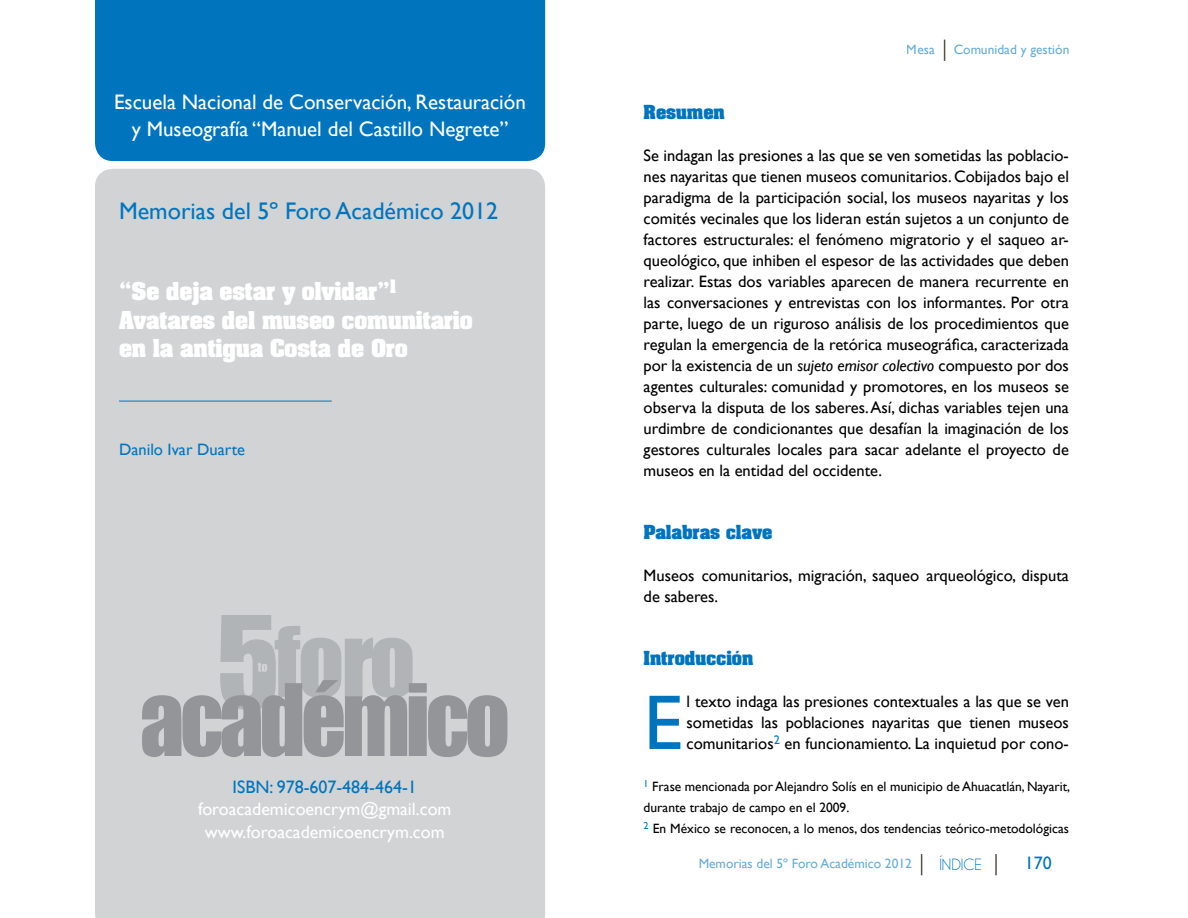
<style>
.page{position:relative;width:1188px;height:918px;background:#fff}
.page>*{position:absolute;margin:0;border:0;box-sizing:border-box;transform-origin:0 0}
.t1{font:78px "Gill Sans";color:#0075be}
.t2{font:24px "Gill Sans";color:#0075be}
.t3{font:21px/27px "Gill Sans";color:#fff;text-align:center}
.t4{font:700 21px/28.5px "Aachen";letter-spacing:-.005em;color:#fff}
.t5{font:18px/22.5px "Gill Sans";color:#fff;text-align:center}
.t6{font:18px "Gill Sans";color:#0075be}
.t7{font:16.5px/21px "Gill Sans";color:#000;text-align:justify}
.t8{font:700 16.5px "Aachen";color:#0075be}
.t9{font:16.5px "Gill Sans";color:#0075be}
.t10{font:16.5px "Champagne&Limousines";color:#0075be}
.t11{font:13.5px/21px "Gill Sans";color:#000}
.t12{font:13.5px "Gill Sans";color:#0075be}
.s1{font-style:italic}
</style>
<div class="page">
<hr style="left:995px;top:854px;width:2px;height:21px;background:#575146">
<svg style="left:921px;top:854px;width:1px;height:21px"></svg>
<div style="left:95px;top:0;width:450px;height:161px;background:#0075be"></div>
<div style="left:95px;top:169px;width:450px;height:749px;background:#d1d3d4"></div>
<svg style="left:142px;top:615px;width:365px;height:142px;background:#b5b7b9"></svg>
<hr style="left:119px;top:401px;width:213px;height:1px;background:#0075be">
<svg style="left:944px;top:40px;width:1px;height:21px"></svg>
<p class="t3" style="left:114px;top:89px;width:413px">Escuela Nacional de Conservación, Restauración y Museografía “Manuel del Castillo Negrete”</p>
<h2 class="t2" style="left:119px;top:197px;width:381px">Memorias del 5º Foro Académico 2012</h2>
<p class="t4" style="left:119px;top:276px;width:355px">“Se deja estar y olvidar”<sup>1<br></sup>Avatares del museo comunitario en la antigua Costa de Oro</p>
<p class="t9" style="left:119px;top:440px;width:128px">Danilo Ivar Duarte</p>
<p class="t6" style="left:233px;top:776px;width:186px">ISBN: 978-607-484-464-1</p>
<p class="t5" style="left:198px;top:798px;width:255px">foroacademicoencrym@gmail.com www.foroacademicoencrym.com</p>
<p class="t12" style="left:907px;top:42px;width:29px">Mesa</p>
<p class="t12" style="left:954px;top:42px;width:117px">Comunidad y gestión</p>
<p class="t8" style="left:644px;top:100px;width:83px">Resumen</p>
<p class="t7" style="left:644px;top:145px;width:427px">Se indagan las presiones a las que se ven sometidas las poblacio&shy;nes nayaritas que tienen museos comunitarios. Cobijados bajo el paradigma de la participación social, los museos nayaritas y los comités vecinales que los lideran están sujetos a un conjunto de factores estructurales: el fenómeno migratorio y el saqueo ar&shy;queológico, que inhiben el espesor de las actividades que deben realizar. Estas dos variables aparecen de manera recurrente en las conversaciones y entrevistas con los informantes. Por otra parte, luego de un riguroso análisis de los procedimientos que regulan la emergencia de la retórica museográfica, caracterizada por la existencia de un <span class="s1">sujeto emisor colectivo</span> compuesto por dos agentes culturales: comunidad y promotores, en los museos se observa la disputa de los saberes. Así, dichas variables tejen una urdimbre de condicionantes que desafían la imaginación de los gestores culturales locales para sacar adelante el proyecto de museos en la entidad del occidente.</p>
<p class="t8" style="left:644px;top:520px;width:130px">Palabras clave</p>
<p class="t7" style="left:644px;top:565px;width:427px">Museos comunitarios, migración, saqueo arqueológico, disputa de saberes.</p>
<p class="t8" style="left:644px;top:646px;width:111px">Introducción</p>
<h1 class="t1" style="left:644px;top:677px;width:41px">E</h1>
<p class="t7" style="left:687px;top:691px;width:384px">l texto indaga las presiones contextuales a las que se ven sometidas las poblaciones nayaritas que tienen museos comunitarios<sup>2</sup> en funcionamiento. La inquietud por cono-</p>
<p class="t11" style="left:644px;top:776px;width:428px"><sup>1</sup> Frase mencionada por Alejandro Solís en el municipio de Ahuacatlán, Nayarit, durante trabajo de campo en el 2009.<br><sup>2</sup> En México se reconocen, a lo menos, dos tendencias teórico-metodológicas</p>
<p class="t12" style="left:699px;top:856px;width:215px">Memorias del 5º Foro Académico 2012</p>
<p class="t10" style="left:939px;top:855px;width:44px">ÍNDICE</p>
<p class="t6" style="left:1025px;top:853px;width:28px">170</p>
</div>
